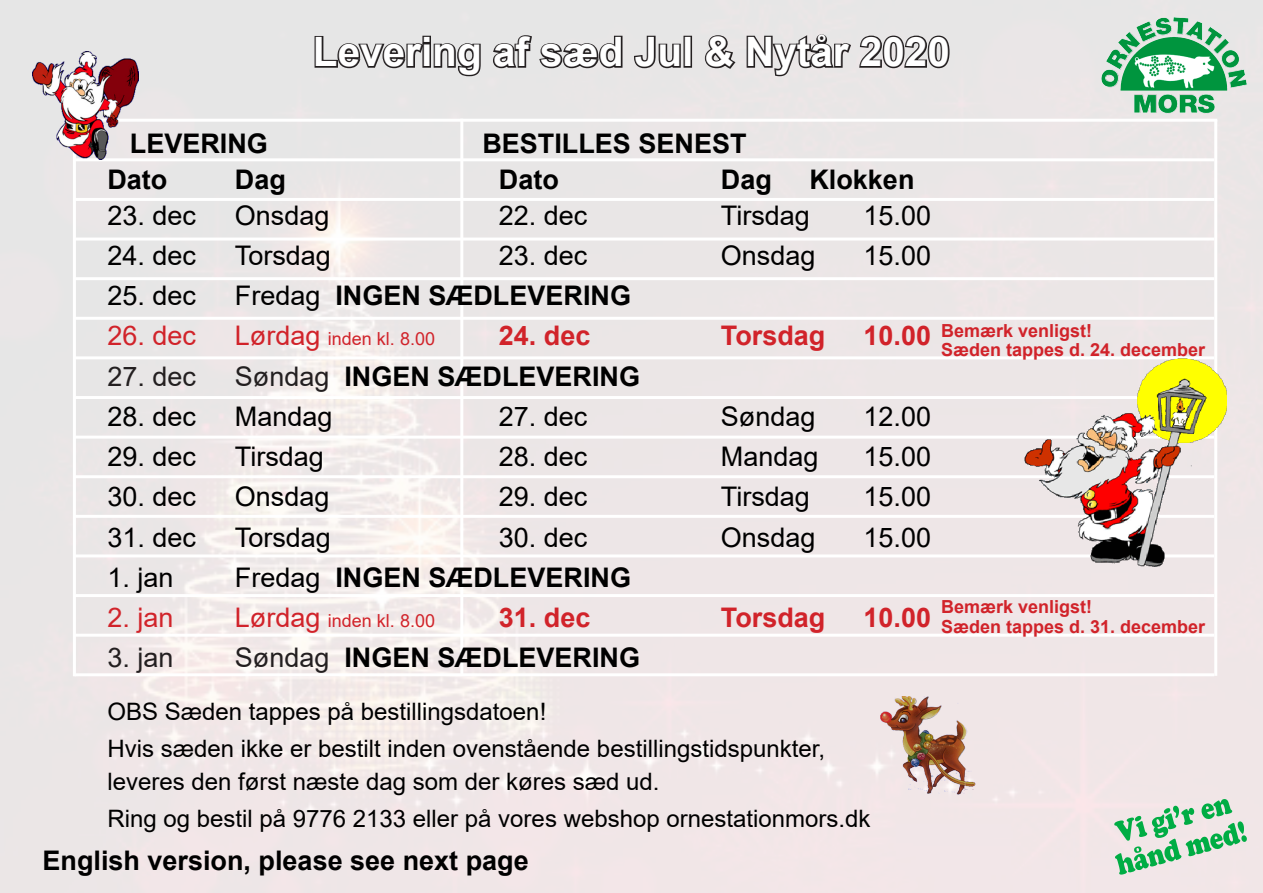
<style>
.page{position:relative;width:1263px;height:893px;background:#fff}
.page>*{position:absolute;margin:0;border:0;box-sizing:border-box;transform-origin:0 0}
.t1{font:700 40.5px "Arial";color:#fff}
.t2{font:27px "Arial";color:#000}
.t3{font:700 27px "Arial";color:#000}
.t4{font:700 27px "Arial";color:#d1232a}
.t5{font:27px "Arial";color:#d1232a}
.t6{font:27px "Arial";color:#231f20}
.t7{font:24px/33px "Arial";color:#000}
.t8{font:700 18px "Arial";color:#d1232a}
.t9{font:18px "Arial";color:#d1232a}
.s1{font-weight:400}
.s2{font-size:27px}
.s3{font-weight:400;color:#231f20}
</style>
<div class="page">
<img style="left:0;top:0;width:1263px;height:893px">
<img style="left:1155px;top:17px;width:41px;height:19px">
<svg style="left:1173px;top:799px;width:59px;height:20px"></svg>
<svg style="left:313px;top:34px;width:170px;height:44px;background:#a3a2a2"></svg>
<svg style="left:491px;top:34px;width:133px;height:36px;background:#959393"></svg>
<svg style="left:632px;top:34px;width:50px;height:36px;background:#a2a0a0"></svg>
<div style="left:683px;top:36px;width:9px;height:32px;border:3px solid #231f20"></div>
<svg style="left:703px;top:33px;width:35px;height:38px"></svg>
<svg style="left:745px;top:33px;width:206px;height:45px;background:#a3a0a0"></svg>
<hr style="left:75px;top:198px;width:1139px;height:3px;background:#fff">
<hr style="left:75px;top:158px;width:1139px;height:3px;background:#fff">
<hr style="left:75px;top:238px;width:1139px;height:3px;background:#fff">
<hr style="left:75px;top:277px;width:1139px;height:3px;background:#fff">
<hr style="left:75px;top:356px;width:1139px;height:3px;background:#fff">
<hr style="left:75px;top:396px;width:1139px;height:3px;background:#fff">
<hr style="left:75px;top:436px;width:1139px;height:3px;background:#fff">
<hr style="left:75px;top:515px;width:1139px;height:3px;background:#fff">
<hr style="left:75px;top:673px;width:1139px;height:3px;background:#fff">
<hr style="left:75px;top:634px;width:1139px;height:3px;background:#fff">
<hr style="left:75px;top:554px;width:1139px;height:3px;background:#fff">
<hr style="left:75px;top:594px;width:1139px;height:3px;background:#fff">
<hr style="left:73px;top:119px;width:1144px;height:3px;background:#fff">
<hr style="left:75px;top:475px;width:1139px;height:3px;background:#fff">
<hr style="left:75px;top:317px;width:1139px;height:3px;background:#fff">
<hr style="left:73px;top:119px;width:3px;height:557px;background:#fff">
<hr style="left:1214px;top:120px;width:3px;height:556px;background:#fff">
<hr style="left:460px;top:119px;width:3px;height:556px;background:#fff">
<img style="left:33px;top:52px;width:105px;height:108px">
<img style="left:880px;top:697px;width:96px;height:98px">
<img style="left:1024px;top:356px;width:203px;height:212px">
<p class="t1" style="left:313px;top:23px;width:638px">Levering af sæd Jul &amp; Nytår 2020</p>
<p class="t3" style="left:130px;top:124px;width:140px">LEVERING</p>
<p class="t3" style="left:482px;top:124px;width:266px">BESTILLES SENEST</p>
<p class="t3" style="left:107px;top:160px;width:61px">Dato</p>
<p class="t3" style="left:235px;top:160px;width:53px">Dag</p>
<p class="t3" style="left:499px;top:160px;width:61px">Dato</p>
<p class="t3" style="left:721px;top:160px;width:53px">Dag</p>
<p class="t3" style="left:809px;top:160px;width:107px">Klokken</p>
<p class="t2" style="left:107px;top:196px;width:90px">23. dec</p>
<p class="t2" style="left:235px;top:196px;width:96px">Onsdag</p>
<p class="t2" style="left:499px;top:196px;width:90px">22. dec</p>
<p class="t2" style="left:721px;top:196px;width:91px">Tirsdag</p>
<p class="t2" style="left:863px;top:196px;width:69px">15.00</p>
<p class="t2" style="left:107px;top:237px;width:90px">24. dec</p>
<p class="t2" style="left:235px;top:237px;width:98px">Torsdag</p>
<p class="t2" style="left:499px;top:237px;width:90px">23. dec</p>
<p class="t2" style="left:721px;top:237px;width:96px">Onsdag</p>
<p class="t2" style="left:863px;top:237px;width:69px">15.00</p>
<p class="t2" style="left:107px;top:277px;width:90px">25. dec</p>
<p class="t3" style="left:235px;top:277px;width:398px"><span class="s1">Fredag</span> INGEN SÆDLEVERING</p>
<p class="t5" style="left:107px;top:317px;width:90px">26. dec</p>
<p class="t9" style="left:235px;top:327px;width:202px"><span class="s2">Lørdag</span> inden kl. 8.00</p>
<p class="t4" style="left:499px;top:317px;width:93px">24. dec</p>
<p class="t4" style="left:721px;top:317px;width:106px">Torsdag</p>
<p class="t4" style="left:863px;top:317px;width:69px">10.00</p>
<p class="t6" style="left:107px;top:357px;width:90px">27. dec</p>
<p class="t3" style="left:235px;top:357px;width:407px"><span class="s3">Søndag</span> INGEN SÆDLEVERING</p>
<p class="t2" style="left:107px;top:398px;width:90px">28. dec</p>
<p class="t2" style="left:235px;top:398px;width:99px">Mandag</p>
<p class="t2" style="left:499px;top:398px;width:90px">27. dec</p>
<p class="t2" style="left:721px;top:398px;width:96px">Søndag</p>
<p class="t2" style="left:863px;top:398px;width:69px">12.00</p>
<p class="t2" style="left:107px;top:438px;width:90px">29. dec</p>
<p class="t2" style="left:235px;top:438px;width:91px">Tirsdag</p>
<p class="t2" style="left:499px;top:438px;width:90px">28. dec</p>
<p class="t2" style="left:721px;top:438px;width:99px">Mandag</p>
<p class="t2" style="left:863px;top:438px;width:69px">15.00</p>
<p class="t2" style="left:107px;top:478px;width:90px">30. dec</p>
<p class="t2" style="left:235px;top:478px;width:96px">Onsdag</p>
<p class="t2" style="left:499px;top:478px;width:90px">29. dec</p>
<p class="t2" style="left:721px;top:478px;width:91px">Tirsdag</p>
<p class="t2" style="left:863px;top:478px;width:69px">15.00</p>
<p class="t2" style="left:107px;top:518px;width:90px">31. dec</p>
<p class="t2" style="left:235px;top:518px;width:98px">Torsdag</p>
<p class="t2" style="left:499px;top:518px;width:90px">30. dec</p>
<p class="t2" style="left:721px;top:518px;width:96px">Onsdag</p>
<p class="t2" style="left:863px;top:518px;width:69px">15.00</p>
<p class="t2" style="left:107px;top:559px;width:68px">1. jan</p>
<p class="t3" style="left:235px;top:558px;width:398px"><span class="s1">Fredag</span> INGEN SÆDLEVERING</p>
<p class="t5" style="left:107px;top:599px;width:68px">2. jan</p>
<p class="t9" style="left:235px;top:608px;width:202px"><span class="s2">Lørdag</span> inden kl. 8.00</p>
<p class="t4" style="left:499px;top:599px;width:93px">31. dec</p>
<p class="t4" style="left:721px;top:599px;width:106px">Torsdag</p>
<p class="t4" style="left:863px;top:599px;width:69px">10.00</p>
<p class="t6" style="left:107px;top:639px;width:68px">3. jan</p>
<p class="t3" style="left:235px;top:639px;width:407px"><span class="s3">Søndag</span> INGEN SÆDLEVERING</p>
<p class="t7" style="left:107px;top:694px;width:440px">OBS Sæden tappes på bestillingsdatoen!</p>
<p class="t7" style="left:107px;top:732px;width:719px">Hvis sæden ikke er bestilt inden ovenstående bestillingstidspunkter, leveres den først næste dag som der køres sæd ud.</p>
<p class="t7" style="left:107px;top:802px;width:765px">Ring og bestil på 9776 2133 eller på vores webshop ornestationmors.dk</p>
<p class="t3" style="left:43px;top:842px;width:488px">English version, please see next page</p>
<p class="t8" style="left:941px;top:318px;width:153px">Bemærk venligst!</p>
<p class="t8" style="left:941px;top:337px;width:266px">Sæden tappes d. 24. december</p>
<p class="t8" style="left:941px;top:594px;width:153px">Bemærk venligst!</p>
<p class="t8" style="left:941px;top:614px;width:266px">Sæden tappes d. 31. december</p>
</div>
